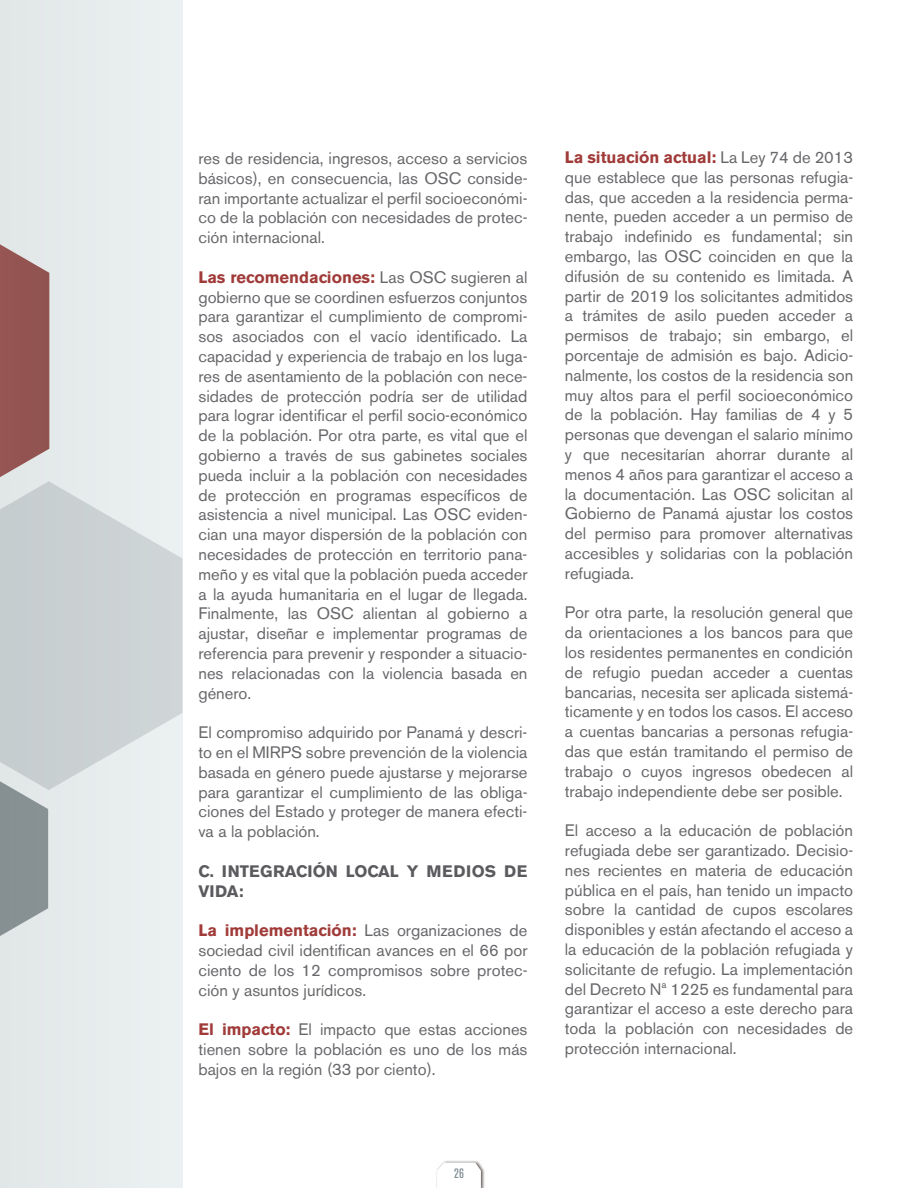
<style>
.page{position:relative;width:918px;height:1188px;background:#fff}
.page>*{position:absolute;margin:0;border:0;box-sizing:border-box;transform-origin:0 0}
.t1{font:16.5px/19.8px "Akzidenz Grotesk BE";color:#67676b;text-align:justify}
.t2{font:700 16.5px/19.8px "Akzidenz Grotesk BE";color:#5b5b5f}
.t3{font:500 condensed 13.5px "Akzidenz Grotesk BE";color:#7e8c93}
.s1{font-weight:700;color:#a03b39}
</style>
<div class="page">
<div style="left:0;top:0;width:182px;height:1188px;background:#e7eced"></div>
<svg style="left:0;top:244px;width:49px;height:233px;background:#9d6664"></svg>
<svg style="left:0;top:790px;width:48px;height:146px;background:#939c9f"></svg>
<svg style="left:0;top:481px;width:182px;height:309px"></svg>
<img style="left:436px;top:1160px;width:49px;height:28px">
<svg style="left:437px;top:1163px;width:44px;height:25px"></svg>
<p class="t1" style="left:198px;top:148px;width:331px">res de residencia, ingresos, acceso a servicios básicos), en consecuencia, las OSC conside&shy;ran importante actualizar el perfil socioeconómi&shy;co de la población con necesidades de protec&shy;ción internacional.</p>
<p class="t1" style="left:198px;top:267px;width:331px"><span class="s1">Las recomendaciones:</span> Las OSC sugieren al gobierno que se coordinen esfuerzos conjuntos para garantizar el cumplimiento de compromi&shy;sos asociados con el vacío identificado. La capacidad y experiencia de trabajo en los luga&shy;res de asentamiento de la población con nece&shy;sidades de protección podría ser de utilidad para lograr identificar el perfil socio-económico de la población. Por otra parte, es vital que el gobierno a través de sus gabinetes sociales pueda incluir a la población con necesidades de protección en programas específicos de asistencia a nivel municipal. Las OSC eviden&shy;cian una mayor dispersión de la población con necesidades de protección en territorio pana&shy;meño y es vital que la población pueda acceder a la ayuda humanitaria en el lugar de llegada.<br>Finalmente, las OSC alientan al gobierno a ajustar, diseñar e implementar programas de referencia para prevenir y responder a situacio&shy;nes relacionadas con la violencia basada en género.</p>
<p class="t1" style="left:198px;top:723px;width:331px">El compromiso adquirido por Panamá y descri&shy;to en el MIRPS sobre prevención de la violencia basada en género puede ajustarse y mejorarse para garantizar el cumplimiento de las obliga&shy;ciones del Estado y proteger de manera efecti&shy;va a la población.</p>
<p class="t2" style="left:198px;top:861px;width:331px">C. INTEGRACIÓN LOCAL Y MEDIOS DE<br>VIDA:</p>
<p class="t1" style="left:198px;top:921px;width:331px"><span class="s1">La implementación:</span> Las organizaciones de sociedad civil identifican avances en el 66 por ciento de los 12 compromisos sobre protec&shy;ción y asuntos jurídicos.</p>
<p class="t1" style="left:198px;top:1020px;width:331px"><span class="s1">El impacto:</span> El impacto que estas acciones tienen sobre la población es uno de los más bajos en la región (33 por ciento).</p>
<p class="t3" style="left:454px;top:1165px;width:11px">26</p>
<p class="t1" style="left:565px;top:147px;width:290px"><span class="s1">La situación actual:</span> La Ley 74 de 2013 que establece que las personas refugia&shy;das, que acceden a la residencia perma&shy;nente, pueden acceder a un permiso de trabajo indefinido es fundamental; sin embargo, las OSC coinciden en que la difusión de su contenido es limitada. A partir de 2019 los solicitantes admitidos a trámites de asilo pueden acceder a permisos de trabajo; sin embargo, el porcentaje de admisión es bajo. Adicio&shy;nalmente, los costos de la residencia son muy altos para el perfil socioeconómico de la población. Hay familias de 4 y 5 personas que devengan el salario mínimo y que necesitarían ahorrar durante al menos 4 años para garantizar el acceso a la documentación. Las OSC solicitan al Gobierno de Panamá ajustar los costos del permiso para promover alternativas accesibles y solidarias con la población refugiada.</p>
<p class="t1" style="left:565px;top:603px;width:290px">Por otra parte, la resolución general que da orientaciones a los bancos para que los residentes permanentes en condición de refugio puedan acceder a cuentas bancarias, necesita ser aplicada sistemá&shy;ticamente y en todos los casos. El acceso a cuentas bancarias a personas refugia&shy;das que están tramitando el permiso de trabajo o cuyos ingresos obedecen al trabajo independiente debe ser posible.</p>
<p class="t1" style="left:565px;top:821px;width:290px">El acceso a la educación de población refugiada debe ser garantizado. Decisio&shy;nes recientes en materia de educación pública en el país, han tenido un impacto sobre la cantidad de cupos escolares disponibles y están afectando el acceso a la educación de la población refugiada y solicitante de refugio. La implementación del Decreto Nª 1225 es fundamental para garantizar el acceso a este derecho para toda la población con necesidades de protección internacional.</p>
</div>
